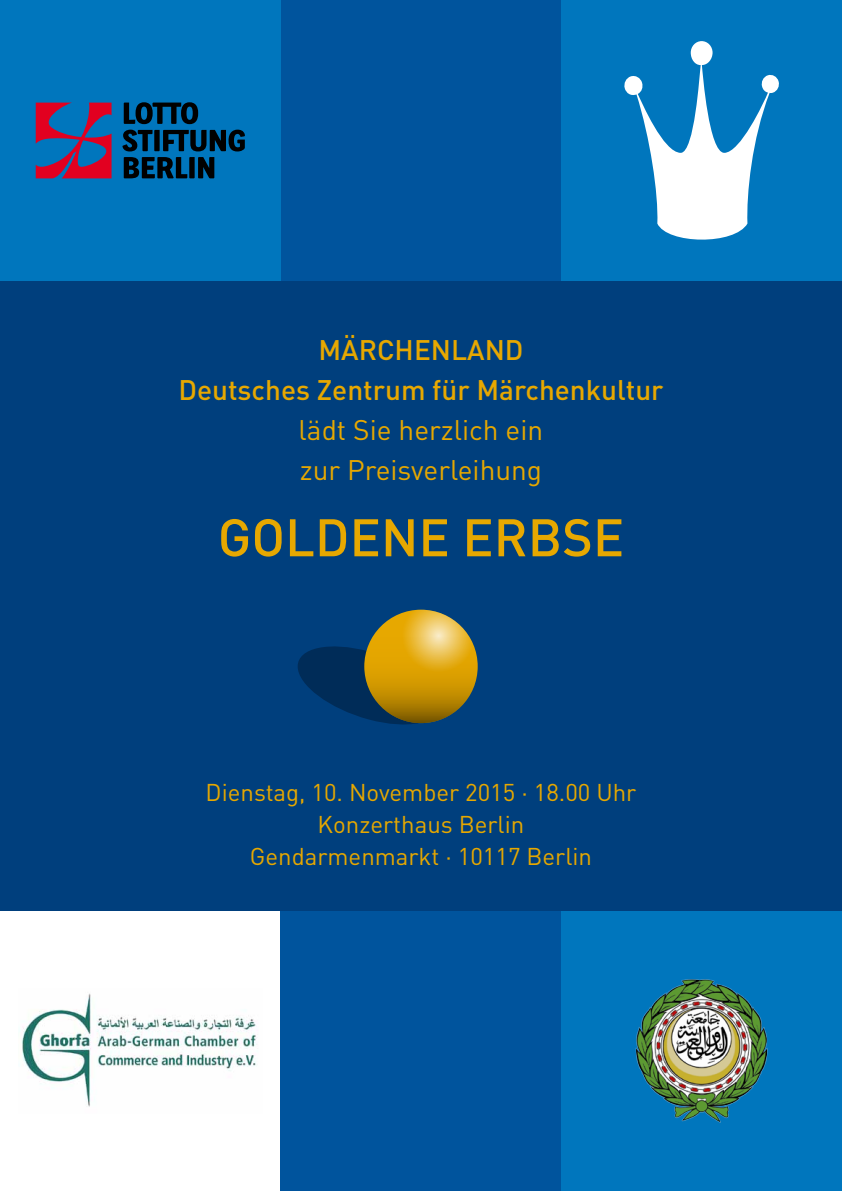
<style>
.page{position:relative;width:842px;height:1191px;background:#fff}
.page>*{position:absolute;margin:0;border:0;box-sizing:border-box;transform-origin:0 0}
.t1{font:500 52px "DIN";color:#e7a800}
.t2{font:500 28px/40px "DIN";color:#e7a800;text-align:center}
.t3{font:28px/40px "DIN";color:#e7a800}
.t4{font:24px/32px "DIN";color:#e7a800;text-align:center}
</style>
<div class="page">
<div style="left:561px;top:0;width:281px;height:281px;background:#0076bd"></div>
<svg style="left:624px;top:41px;width:155px;height:199px"></svg>
<div style="left:281px;top:910px;width:280px;height:281px;background:#00549d"></div>
<div style="left:281px;top:0;width:280px;height:281px;background:#00549d"></div>
<div style="left:0;top:0;width:281px;height:281px;background:#0076bd"></div>
<div style="left:561px;top:910px;width:281px;height:281px;background:#0076bd"></div>
<div style="left:0;top:281px;width:842px;height:629px;background:#003f7d"></div>
<svg style="left:298px;top:641px;width:177px;height:84px"></svg>
<svg style="left:364px;top:609px;width:114px;height:114px;background:#d3a018"></svg>
<img style="left:635px;top:979px;width:133px;height:144px">
<img style="left:21px;top:993px;width:236px;height:114px">
<svg style="left:36px;top:103px;width:76px;height:75px"></svg>
<svg style="left:124px;top:102px;width:74px;height:22px"></svg>
<svg style="left:122px;top:130px;width:123px;height:21px"></svg>
<svg style="left:124px;top:157px;width:90px;height:21px"></svg>
<p class="t2" style="left:178px;top:329px;width:487px">Märchenland<br>Deutsches Zentrum für Märchenkultur</p>
<p class="t3" style="left:299px;top:409px;width:246px">lädt Sie herzlich ein zur Preisverleihung</p>
<h1 class="t1" style="left:218px;top:502px;width:408px">GOLDEN E ERBSE</h1>
<p class="t4" style="left:206px;top:775px;width:432px">Dienstag, 10. November 2015 · 18.00 Uhr<br>Konzerthaus Berlin<br>Gendarmenmarkt · 10117 Berlin</p>
</div>
